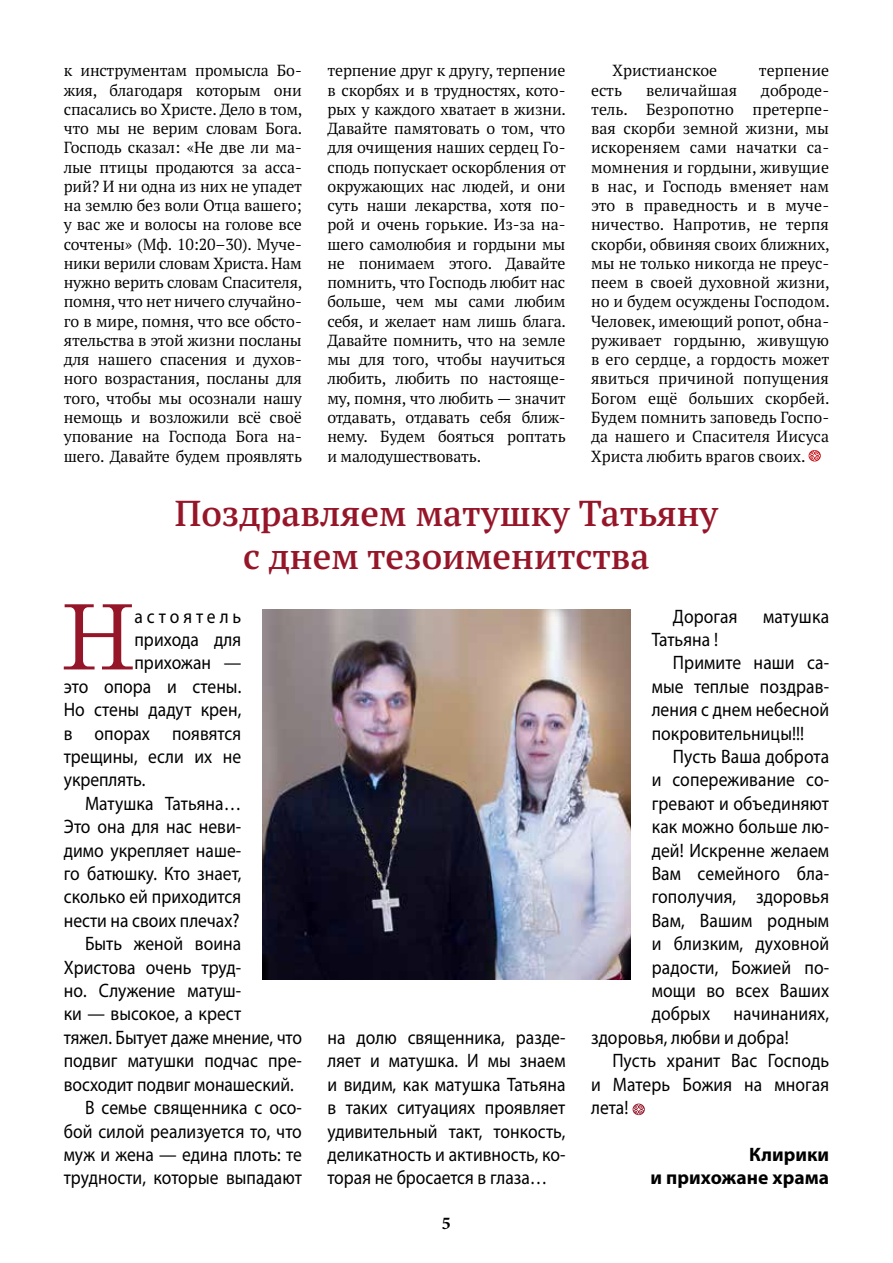
<style>
.page{position:relative;width:893px;height:1263px;background:#fff}
.page>*{position:absolute;margin:0;border:0;box-sizing:border-box;transform-origin:0 0}
.t1{font:102.3px "Antikvarika";color:#961629;scale:.91 1}
.t2{font:600 36px/43.2px "PT Serif Pro";color:#961629;text-align:center}
.t3{font:19.5px/23.4px "Myriad Pro";color:#000;text-align:justify;scale:.9 1}
.t4{font:700 19.5px/23.4px "Myriad Pro";letter-spacing:.005em;color:#000;text-align:right}
.t5{font:19.5px "Myriad Pro";letter-spacing:.225em;color:#000;scale:.9 1}
.t6{font:700 18px "Minion Pro";color:#000}
.t7{font:16.05px/19.2px "PT Serif Pro";color:#000;text-align:justify}
</style>
<div class="page">
<svg style="left:809px;top:450px;width:12px;height:11px"></svg>
<svg style="left:633px;top:1103px;width:12px;height:12px"></svg>
<img style="left:263px;top:610px;width:367px;height:369px">
<p class="t7" style="left:64px;top:61px;width:240px">к инструментам промысла Бо&shy;жия, благодаря которым они спасались во Христе. Дело в том, что мы не верим словам Бога.<br>Господь сказал: «Не две ли ма&shy;лые птицы продаются за асса&shy;рий? И ни одна из них не упадет на землю без воли Отца вашего; у вас же и волосы на голове все сочтены» (Мф. 10:20–30). Муче&shy;ники верили словам Христа. Нам нужно верить словам Спасителя, помня, что нет ничего случайно&shy;го в мире, помня, что все обсто&shy;ятельства в этой жизни посланы для нашего спасения и духов&shy;ного возрастания, посланы для того, чтобы мы осознали нашу немощь и возложили всё своё упование на Господа Бога на&shy;шего. Давайте будем проявлять</p>
<p class="t7" style="left:327px;top:61px;width:240px">терпение друг к другу, терпение в скорбях и в трудностях, кото&shy;рых у каждого хватает в жизни.<br>Давайте памятовать о том, что для очищения наших сердец Го&shy;сподь попускает оскорбления от окружающих нас людей, и они суть наши лекарства, хотя по&shy;рой и очень горькие. Из-за на&shy;шего самолюбия и гордыни мы не понимаем этого. Давайте помнить, что Господь любит нас больше, чем мы сами любим себя, и желает нам лишь блага.<br>Давайте помнить, что на земле мы для того, чтобы научиться любить, любить по настояще&shy;му, помня, что любить — значит отдавать, отдавать себя ближ&shy;нему. Будем бояться роптать и малодушествовать.</p>
<p class="t7" style="left:612px;top:61px;width:106px">Христианское</p>
<p class="t7" style="left:759px;top:61px;width:72px">терпение</p>
<p class="t7" style="left:591px;top:80px;width:240px;text-align:left;text-indent:170px">доброде&shy;тель. Безропотно претерпе&shy;вая скорби земной жизни, мы искореняем сами начатки са&shy;момнения и гордыни, живущие в нас, и Господь вменяет нам это в праведность и в муче&shy;ничество. Напротив, не терпя скорби, обвиняя своих ближних, мы не только никогда не преус&shy;пеем в своей духовной жизни, но и будем осуждены Господом.<br>Человек, имеющий ропот, обна&shy;руживает гордыню, живущую в его сердце, а гордость может явиться причиной попущения<br>Богом ещё больших скорбей.<br>Будем помнить заповедь Госпо&shy;да нашего и Спасителя Иисуса<br>Христа любить врагов своих.</p>
<h2 class="t2" style="left:175px;top:491px;width:545px">Поздравляем матушку Татьяну с днем тезоименитства</h2>
<p class="t7" style="left:591px;top:80px;width:33px">есть</p>
<p class="t7" style="left:646px;top:80px;width:93px">величайшая</p>
<h1 class="t1" style="left:62px;top:583px;width:82px">Н</h1>
<p class="t5" style="left:134px;top:604px;width:120px">астоятель</p>
<p class="t3" style="left:134px;top:627px;width:120px">прихода для</p>
<p class="t3" style="left:134px;top:651px;width:120px">прихожан —</p>
<p class="t3" style="left:64px;top:674px;width:199px">это опора и стены.</p>
<p class="t3" style="left:64px;top:698px;width:199px">Но стены дадут крен,</p>
<p class="t3" style="left:64px;top:721px;width:199px">в опорах появятся</p>
<p class="t3" style="left:64px;top:744px;width:199px">трещины, если их не</p>
<p class="t3" style="left:64px;top:768px;width:92px">укреплять.</p>
<p class="t3" style="left:85px;top:791px;width:175px">Матушка Татьяна…</p>
<p class="t3" style="left:64px;top:815px;width:199px">Это она для нас неви-</p>
<p class="t3" style="left:64px;top:838px;width:199px">димо укрепляет наше-</p>
<p class="t3" style="left:64px;top:861px;width:199px">го батюшку. Кто знает,</p>
<p class="t3" style="left:64px;top:885px;width:199px">сколько ей приходится</p>
<p class="t3" style="left:64px;top:908px;width:197px">нести на своих плечах?</p>
<p class="t3" style="left:85px;top:932px;width:175px">Быть женой воина</p>
<p class="t3" style="left:64px;top:955px;width:199px">Христова очень труд-</p>
<p class="t3" style="left:64px;top:978px;width:199px">но. Служение матуш-</p>
<p class="t3" style="left:64px;top:1002px;width:199px">ки — высокое, а крест</p>
<p class="t3" style="left:64px;top:1025px;width:266px">тяжел. Бытует даже мнение, что</p>
<p class="t3" style="left:64px;top:1049px;width:266px">подвиг матушки подчас пре-</p>
<p class="t3" style="left:64px;top:1072px;width:257px">восходит подвиг монашеский.</p>
<p class="t3" style="left:85px;top:1095px;width:242px">В семье священника с осо-</p>
<p class="t3" style="left:64px;top:1119px;width:266px">бой силой реализуется то, что</p>
<p class="t3" style="left:64px;top:1142px;width:266px">муж и жена — едина плоть: те</p>
<p class="t3" style="left:64px;top:1166px;width:266px">трудности, которые выпадают</p>
<p class="t3" style="left:327px;top:1025px;width:266px">на долю священника, разде&shy;ляет и матушка. И мы знаем и видим, как матушка Татьяна в таких ситуациях проявляет удивительный такт, тонкость, деликатность и активность, ко&shy;торая не бросается в глаза…</p>
<p class="t6" style="left:442px;top:1211px;width:10px">5</p>
<p class="t3" style="left:673px;top:604px;width:73px">Дорогая</p>
<p class="t3" style="left:763px;top:604px;width:75px">матушка</p>
<p class="t3" style="left:652px;top:627px;width:75px">Татьяна !</p>
<p class="t3" style="left:673px;top:651px;width:175px">Примите наши са-</p>
<p class="t3" style="left:652px;top:674px;width:199px">мые теплые поздрав-</p>
<p class="t3" style="left:652px;top:698px;width:199px">ления с днем небесной</p>
<p class="t3" style="left:652px;top:721px;width:171px">покровительницы!!!</p>
<p class="t3" style="left:673px;top:744px;width:175px">Пусть Ваша доброта</p>
<p class="t3" style="left:652px;top:768px;width:199px">и сопереживание со-</p>
<p class="t3" style="left:652px;top:791px;width:199px">гревают и объединяют</p>
<p class="t3" style="left:652px;top:815px;width:199px">как можно больше лю-</p>
<p class="t3" style="left:652px;top:838px;width:199px">дей! Искренне желаем</p>
<p class="t3" style="left:652px;top:861px;width:199px">Вам семейного бла-</p>
<p class="t3" style="left:652px;top:885px;width:199px">гополучия, здоровья</p>
<p class="t3" style="left:652px;top:908px;width:199px">Вам, Вашим родным</p>
<p class="t3" style="left:652px;top:932px;width:199px">и близким, духовной</p>
<p class="t3" style="left:652px;top:955px;width:199px">радости, Божией по-</p>
<p class="t3" style="left:652px;top:978px;width:199px">мощи во всех Ваших</p>
<p class="t3" style="left:652px;top:1002px;width:199px">добрых начинаниях,</p>
<p class="t3" style="left:591px;top:1025px;width:221px">здоровья, любви и добра!</p>
<p class="t3" style="left:612px;top:1049px;width:242px">Пусть хранит Вас Господь</p>
<p class="t3" style="left:591px;top:1072px;width:266px">и Матерь Божия на многая</p>
<p class="t3" style="left:591px;top:1095px;width:43px">лета!</p>
<p class="t4" style="left:650px;top:1142px;width:180px">Клирики<br>и прихожане храма</p>
</div>
